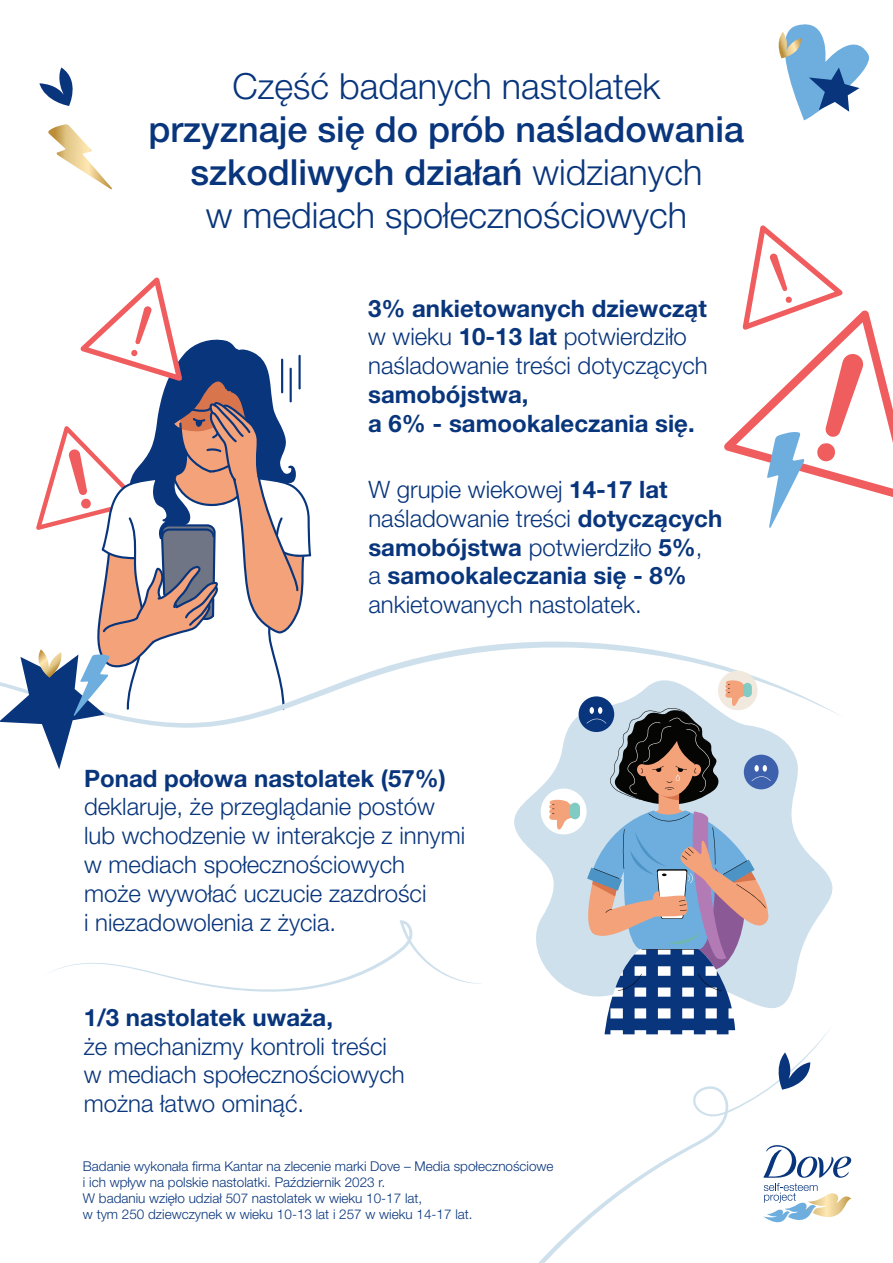
<style>
.page{position:relative;width:893px;height:1263px;background:#fff}
.page>*{position:absolute;margin:0;border:0;box-sizing:border-box;transform-origin:0 0}
.t1{font:500 36px/43.2px "Helvetica Neue LT Pro";color:#08357c;text-align:center}
.t2{font:300 36px "Helvetica Neue LT Pro";color:#08357c}
.t3{font:300 24px/28.8px "Helvetica Neue LT Pro";color:#08357c}
.t4{font:700 24px/28.8px "Helvetica Neue LT Pro";color:#08357c}
.t5{font:300 13.5px/16.2px "Helvetica Neue LT Pro";color:#08357c}
.s1{font-weight:300}
.s2{font-weight:700}
</style>
<div class="page">
<svg style="left:539px;top:1085px;width:246px;height:178px"></svg>
<svg style="left:778px;top:24px;width:91px;height:97px"></svg>
<svg style="left:772px;top:1067px;width:38px;height:22px"></svg>
<svg style="left:48px;top:124px;width:64px;height:66px"></svg>
<svg style="left:39px;top:67px;width:34px;height:39px"></svg>
<svg style="left:59px;top:641px;width:633px;height:129px"></svg>
<svg style="left:500px;top:658px;width:341px;height:409px"></svg>
<div style="left:744px;top:755px;width:34px;height:34px;background:#3e61ad;border-radius:50%"></div>
<div style="left:579px;top:696px;width:35px;height:36px;background:#08357c;border-radius:50%"></div>
<div style="left:541px;top:788px;width:46px;height:46px;background:#fff;border-radius:50%"></div>
<div style="left:570px;top:803px;width:10px;height:16px;background:#80cbc4;border-radius:5px"></div>
<svg style="left:549px;top:799px;width:28px;height:31px"></svg>
<div style="left:718px;top:671px;width:40px;height:39px;background:#f1e8de;border-radius:50%"></div>
<svg style="left:584px;top:679px;width:189px;height:355px"></svg>
<svg style="left:49px;top:920px;width:432px;height:72px"></svg>
<svg style="left:0;top:277px;width:311px;height:492px"></svg>
<svg style="left:724px;top:225px;width:169px;height:303px"></svg>
<svg style="left:763px;top:1145px;width:89px;height:84px"></svg>
<h1 class="t2" style="left:232px;top:64px;width:430px">Część badanych nastolatek</h1>
<h1 class="t1" style="left:149px;top:107px;width:597px">przyznaje się do prób naśladowania szkodliwych działań <span class="s1">widzianych<br>w mediach społecznościowych</span></h1>
<p class="t3" style="left:368px;top:293px;width:341px"><span class="s2">3% ankietowanych dziewcząt </span>w wieku <span class="s2">10-13 lat</span> potwierdziło naśladowanie treści dotyczących</p>
<p class="t4" style="left:368px;top:380px;width:328px">samobójstwa,<br>a 6% - samookaleczania się.</p>
<p class="t3" style="left:368px;top:474px;width:355px">W grupie wiekowej <span class="s2">14-17 lat </span>naśladowanie treści <span class="s2">dotyczących samobójstwa</span> potwierdziło <span class="s2">5%</span>,<br>a <span class="s2">samookaleczania się - 8% </span>ankietowanych nastolatek.</p>
<p class="t4" style="left:84px;top:763px;width:363px">Ponad połowa nastolatek (57%)</p>
<p class="t3" style="left:84px;top:792px;width:382px">deklaruje, że przeglądanie postów lub wchodzenie w interakcje z innymi w mediach społecznościowych może wywołać uczucie zazdrości<br>i niezadowolenia z życia.</p>
<p class="t4" style="left:84px;top:1002px;width:251px">1/3 nastolatek uważa,</p>
<p class="t3" style="left:84px;top:1031px;width:322px">że mechanizmy kontroli treści w mediach społecznościowych można łatwo ominąć.</p>
<p class="t5" style="left:83px;top:1157px;width:472px">Badanie wykonała firma Kantar na zlecenie marki Dove – Media społecznościowe i ich wpływ na polskie nastolatki. Październik 2023 r.<br>W badaniu wzięło udział 507 nastolatek w wieku 10-17 lat,<br>w tym 250 dziewczynek w wieku 10-13 lat i 257 w wieku 14-17 lat.</p>
</div>
